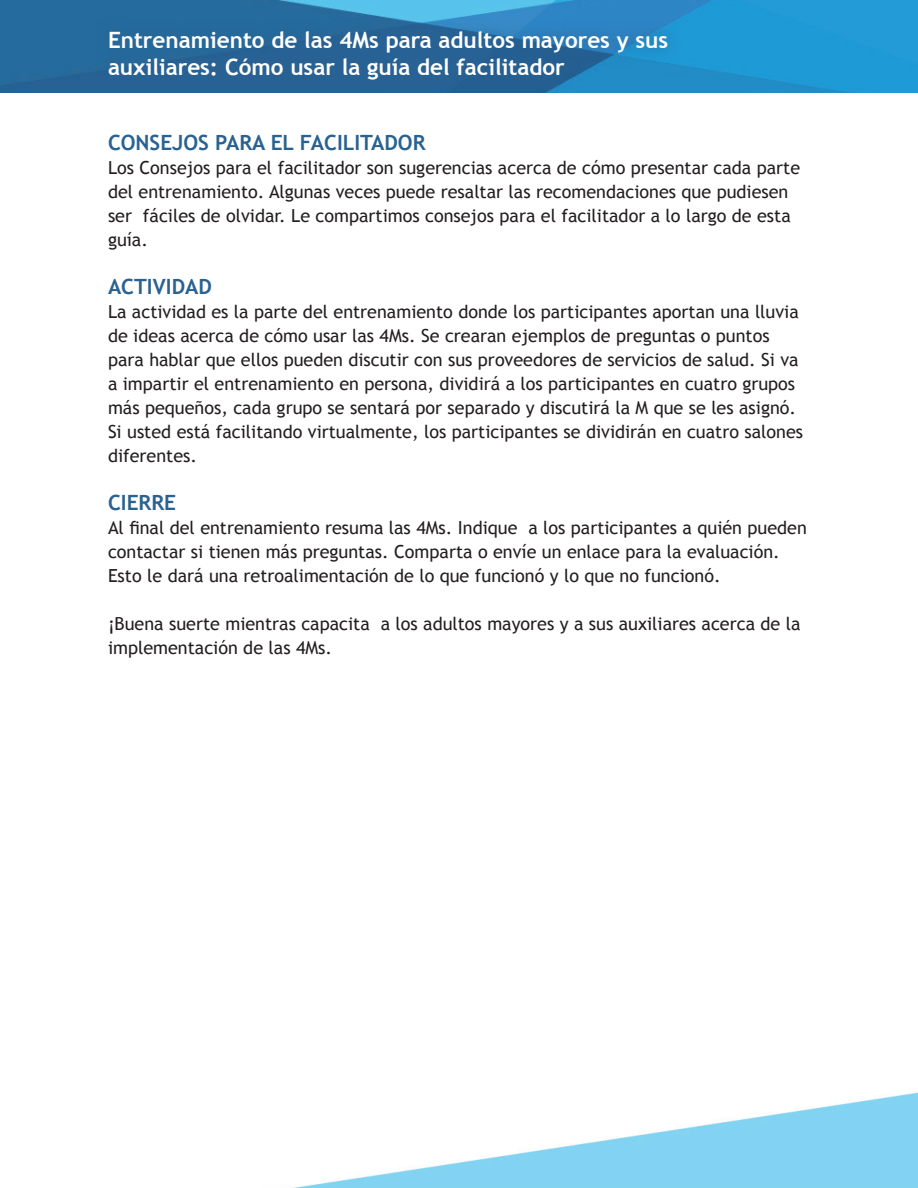
<style>
.page{position:relative;width:918px;height:1188px;background:#fff}
.page>*{position:absolute;margin:0;border:0;box-sizing:border-box;transform-origin:0 0}
.t1{font:700 22.5px/27px "Trebuchet MS";color:#fff}
.t2{font:700 21px "Trebuchet MS";color:#296291}
.t3{font:18px/24px "Trebuchet MS";color:#231f20}
</style>
<div class="page">
<img style="left:291px;top:1092px;width:627px;height:96px">
<img style="left:0;top:0;width:918px;height:93px">
<svg style="left:94px;top:17px;width:588px;height:76px;background:#276ca0"></svg>
<p class="t1" style="left:108px;top:26px;width:562px">Entrenamiento de las 4Ms para adultos mayores y sus auxiliares: Cómo usar la guía del facilitador</p>
<p class="t2" style="left:108px;top:130px;width:319px">CONSEJOS PARA EL FACILITADOR</p>
<p class="t3" style="left:108px;top:156px;width:694px">Los Consejos para el facilitador son sugerencias acerca de cómo presentar cada parte del entrenamiento. Algunas veces puede resaltar las recomendaciones que pudiesen ser fáciles de olvidar. Le compartimos consejos para el facilitador a lo largo de esta guía.</p>
<p class="t2" style="left:108px;top:274px;width:106px">ACTIVIDAD</p>
<p class="t3" style="left:108px;top:300px;width:697px">La actividad es la parte del entrenamiento donde los participantes aportan una lluvia de ideas acerca de cómo usar las 4Ms. Se crearan ejemplos de preguntas o puntos para hablar que ellos pueden discutir con sus proveedores de servicios de salud. Si va a impartir el entrenamiento en persona, dividirá a los participantes en cuatro grupos más pequeños, cada grupo se sentará por separado y discutirá la M que se les asignó.<br>Si usted está facilitando virtualmente, los participantes se dividirán en cuatro salones diferentes.</p>
<p class="t2" style="left:108px;top:490px;width:70px">CIERRE</p>
<p class="t3" style="left:108px;top:516px;width:700px">Al final del entrenamiento resuma las 4Ms. Indique a los participantes a quién pueden contactar si tienen más preguntas. Comparta o envíe un enlace para la evaluación.<br>Esto le dará una retroalimentación de lo que funcionó y lo que no funcionó.</p>
<p class="t3" style="left:108px;top:612px;width:694px">¡Buena suerte mientras capacita a los adultos mayores y a sus auxiliares acerca de la implementación de las 4Ms.</p>
</div>
